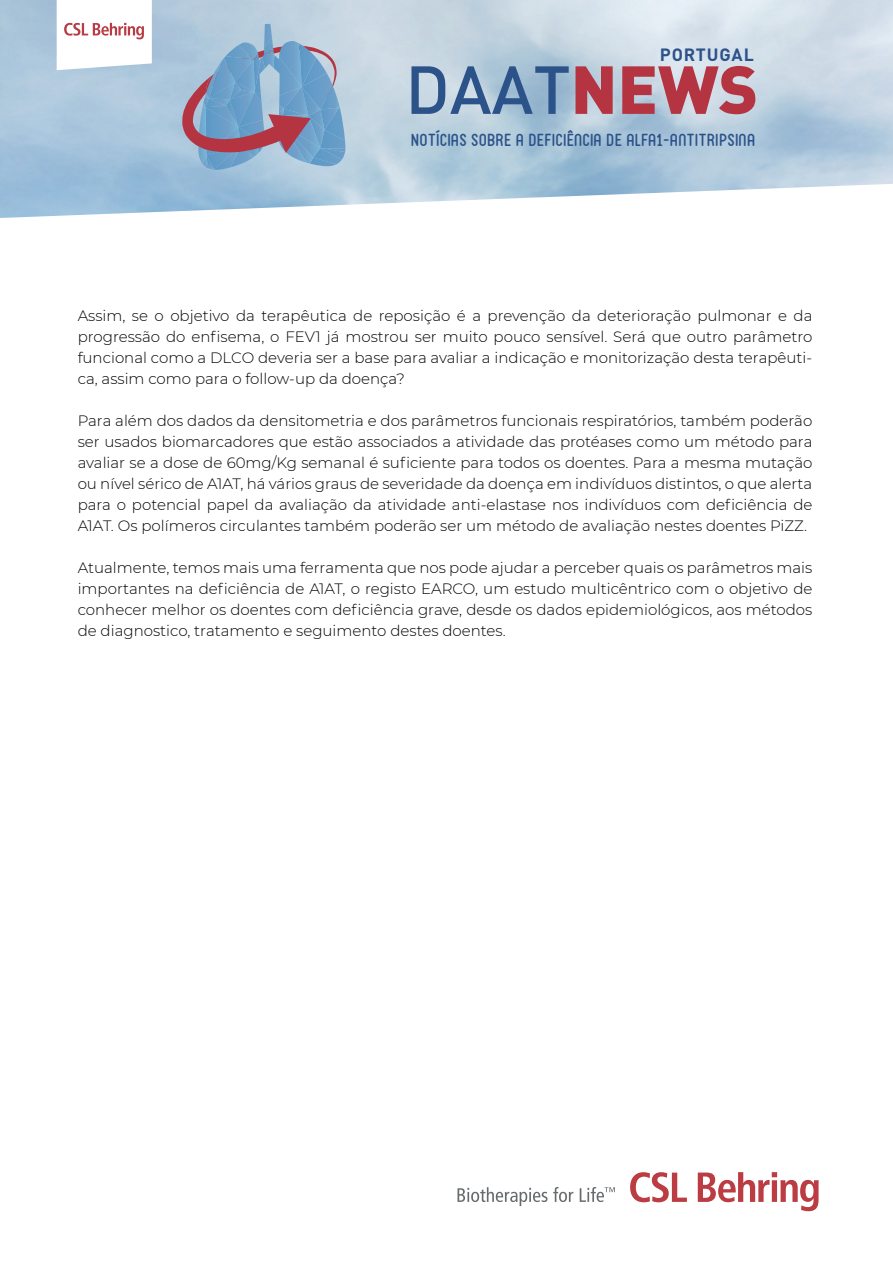
<style>
.page{position:relative;width:893px;height:1263px;background:#fff}
.page>*{position:absolute;margin:0;border:0;box-sizing:border-box;transform-origin:0 0}
.t1{font:500 66.75px "DIN";color:#2c528a}
.t2{font:700 17.55px "DIN Pro";letter-spacing:.05em;color:#2c528a}
.t3{font:16.65px "FV Almelo";letter-spacing:.025em;color:#2c528a}
.t4{font:300 15px/21px "Montserrat";color:#000001;text-align:justify}
.s1{font-weight:900;color:#b53441}
</style>
<div class="page">
<svg style="left:457px;top:1187px;width:90px;height:19px"></svg>
<svg style="left:553px;top:1187px;width:20px;height:15px"></svg>
<svg style="left:579px;top:1187px;width:36px;height:15px"></svg>
<svg style="left:630px;top:1172px;width:57px;height:30px"></svg>
<svg style="left:697px;top:1172px;width:121px;height:39px"></svg>
<svg style="left:60px;top:0;width:92px;height:70px"></svg>
<svg style="left:182px;top:24px;width:165px;height:150px;background:#91a5c2"></svg>
<p class="t2" style="left:659px;top:40px;width:96px">PORTUGAL</p>
<h1 class="t1" style="left:405px;top:47px;width:354px">DAAT<span class="s1">NEWS</span></h1>
<p class="t3" style="left:411px;top:128px;width:346px">NOTÍCIAS SOBRE A DEFICIÊNCIA DE ALFA1-ANTITRIPSINA</p>
<p class="t4" style="left:78px;top:304px;width:736px">Assim, se o objetivo da terapêutica de reposição é a prevenção da deterioração pulmonar e da progressão do enfisema, o FEV1 já mostrou ser muito pouco sensível. Será que outro parâmetro funcional como a DLCO deveria ser a base para avaliar a indicação e monitorização desta terapêuti&shy;ca, assim como para o follow-up da doença?</p>
<p class="t4" style="left:78px;top:409px;width:736px">Para além dos dados da densitometria e dos parâmetros funcionais respiratórios, também poderão ser usados biomarcadores que estão associados a atividade das protéases como um método para avaliar se a dose de 60mg/Kg semanal é suficiente para todos os doentes. Para a mesma mutação ou nível sérico de A1AT, há vários graus de severidade da doença em indivíduos distintos, o que alerta para o potencial papel da avaliação da atividade anti-elastase nos indivíduos com deficiência de A1AT. Os polímeros circulantes também poderão ser um método de avaliação nestes doentes PiZZ.</p>
<p class="t4" style="left:78px;top:556px;width:736px">Atualmente, temos mais uma ferramenta que nos pode ajudar a perceber quais os parâmetros mais importantes na deficiência de A1AT, o registo EARCO, um estudo multicêntrico com o objetivo de conhecer melhor os doentes com deficiência grave, desde os dados epidemiológicos, aos métodos de diagnostico, tratamento e seguimento destes doentes.</p>
</div>
